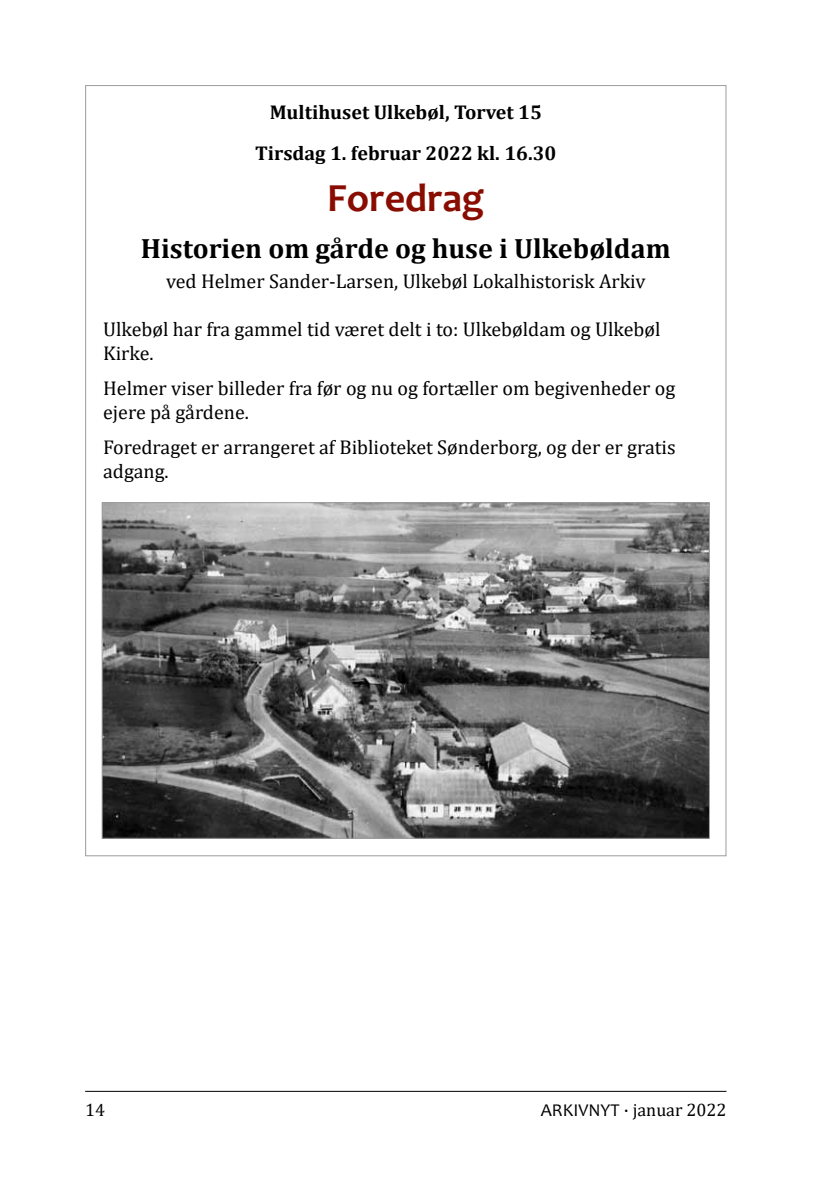
<style>
.page{position:relative;width:840px;height:1191px;background:#fff}
.page>*{position:absolute;margin:0;border:0;box-sizing:border-box;transform-origin:0 0}
.t1{font:700 40px "Candara";color:#890c00}
.t2{font:700 28px "Cambria";color:#000}
.t3{font:20px/24px "Cambria";color:#000}
.t4{font:700 20px/41px "Cambria";color:#000;text-align:center}
.t5{font:18px "Cambria";color:#000}
.s1{font-family:"Candara"}
</style>
<div class="page">
<hr style="left:85px;top:1090px;width:641px;height:1px;background:#000">
<img style="left:104px;top:504px;width:603px;height:333px">
<p class="t4" style="left:255px;top:91px;width:303px">Multihuset Ulkebøl, Torvet 15<br>Tirsdag 1. februar 2022 kl. 16.30</p>
<h1 class="t1" style="left:327px;top:173px;width:158px">Foredrag</h1>
<h2 class="t2" style="left:141px;top:229px;width:531px">Historien om gårde og huse i Ulkebøldam</h2>
<p class="t3" style="left:166px;top:269px;width:480px">ved Helmer Sander-Larsen, Ulkebøl Lokalhistorisk Arkiv</p>
<p class="t3" style="left:103px;top:317px;width:558px">Ulkebøl har fra gammel tid været delt i to: Ulkebøldam og Ulkebøl<br>Kirke.</p>
<p class="t3" style="left:103px;top:376px;width:573px">Helmer viser billeder fra før og nu og fortæller om begivenheder og ejere på gårdene.</p>
<p class="t3" style="left:103px;top:435px;width:573px">Foredraget er arrangeret af Biblioteket Sønderborg, og der er gratis adgang.</p>
<p class="t5" style="left:85px;top:1099px;width:21px">14</p>
<p class="t5" style="left:540px;top:1099px;width:187px"><span class="s1">ARKIVNYT</span> · januar 2022</p>
</div>
